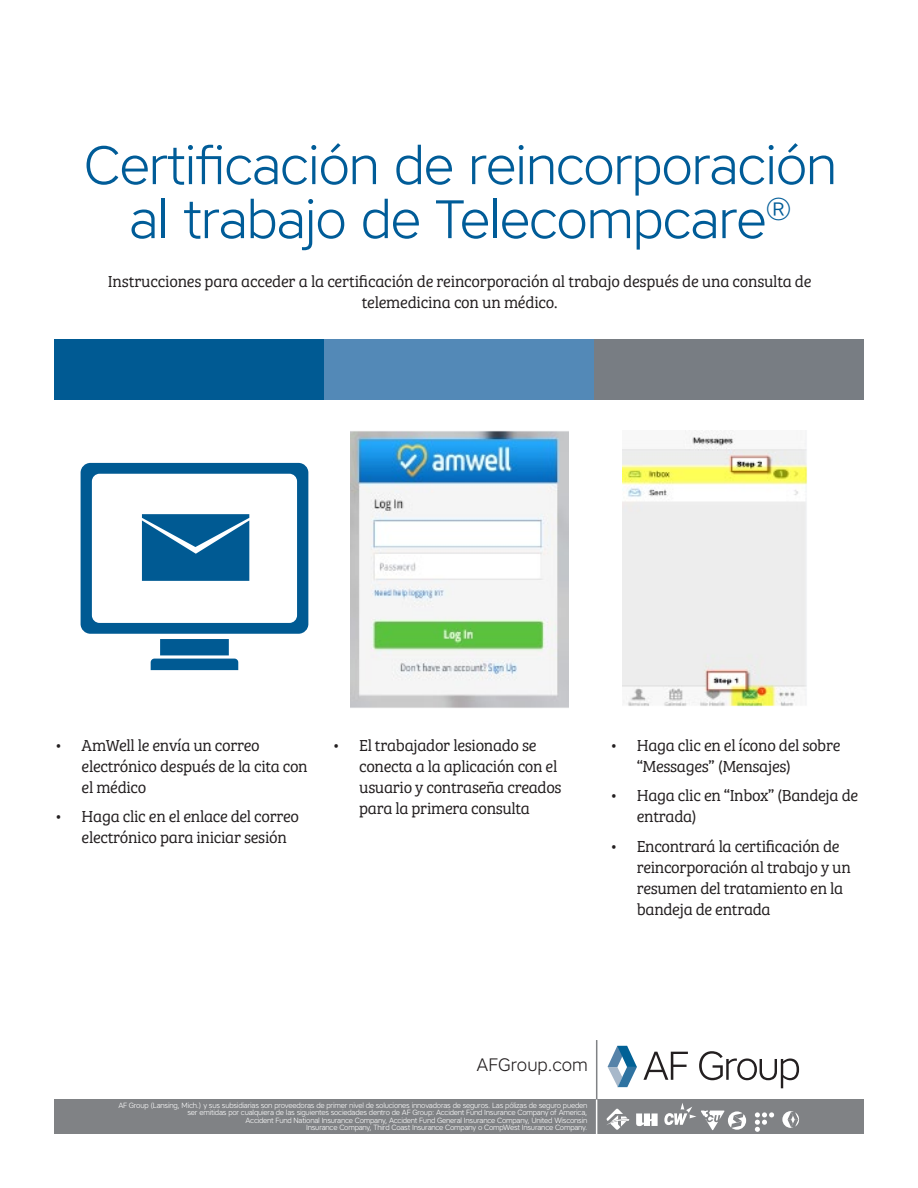
<style>
.page{position:relative;width:918px;height:1188px;background:#fff}
.page>*{position:absolute;margin:0;border:0;box-sizing:border-box;transform-origin:0 0}
.h1__Main_Headings{font:300 54px/54px "Core Sans A35";letter-spacing:-.02em;color:#005c98;text-align:center}
.Phone_and_Website{font:300 18px "Core Sans A35";color:#231f20}
.p__paragraphs{font:16.5px/21px "Bree Serif Lt";letter-spacing:-.02em;color:#231f20}
.h1__Main_Headings-2{font:300 7.5px/7.5px "Core Sans A35";letter-spacing:-.03em;color:#fff;text-align:right}
</style>
<div class="page">
<div style="left:54px;top:339px;width:270px;height:61px;background:#005a93"></div>
<div style="left:324px;top:339px;width:270px;height:61px;background:#5389b7"></div>
<div style="left:594px;top:339px;width:270px;height:61px;background:#787d83"></div>
<div style="left:54px;top:1099px;width:810px;height:35px;background:#808285"></div>
<hr style="left:596px;top:1040px;width:1px;height:59px;background:#808285">
<hr style="left:596px;top:1100px;width:1px;height:34px;background:#fff">
<svg style="left:643px;top:1052px;width:45px;height:28px"></svg>
<svg style="left:699px;top:1051px;width:100px;height:37px"></svg>
<svg style="left:608px;top:1046px;width:29px;height:41px"></svg>
<svg style="left:606px;top:1109px;width:23px;height:21px"></svg>
<svg style="left:636px;top:1113px;width:22px;height:13px"></svg>
<svg style="left:782px;top:1111px;width:17px;height:17px"></svg>
<svg style="left:664px;top:1103px;width:82px;height:27px"></svg>
<svg style="left:755px;top:1112px;width:19px;height:20px"></svg>
<img style="left:350px;top:430px;width:218px;height:278px">
<img style="left:623px;top:431px;width:184px;height:276px">
<svg style="left:81px;top:463px;width:227px;height:207px"></svg>
<p class="h1__Main_Headings" style="left:84px;top:137px;width:755px">Certificación de reincorporación al trabajo de Telecompcare<sup>®</sup></p>
<p class="p__paragraphs" style="left:108px;top:270px;width:705px;text-align:center">Instrucciones para acceder a la certificación de reincorporación al trabajo después de una consulta de telemedicina con un médico.</p>
<p class="p__paragraphs" style="left:82px;top:734px;width:228px;text-indent:-27px">• AmWell le envía un correo electrónico después de la cita con el médico</p>
<p class="p__paragraphs" style="left:82px;top:805px;width:219px;text-indent:-27px">• Haga clic en el enlace del correo electrónico para iniciar sesión</p>
<p class="p__paragraphs" style="left:359px;top:734px;width:204px;text-indent:-27px">• El trabajador lesionado se conecta a la aplicación con el usuario y contraseña creados para la primera consulta</p>
<p class="p__paragraphs" style="left:637px;top:734px;width:205px;text-indent:-27px">• Haga clic en el ícono del sobre “Messages” (Mensajes)</p>
<p class="p__paragraphs" style="left:637px;top:784px;width:223px;text-indent:-27px">• Haga clic en “Inbox” (Bandeja de entrada)</p>
<p class="p__paragraphs" style="left:637px;top:835px;width:216px;text-indent:-27px">• Encontrará la certificación de reincorporación al trabajo y un resumen del tratamiento en la bandeja de entrada</p>
<p class="Phone_and_Website" style="left:477px;top:1053px;width:113px">AFGroup.com</p>
<p class="h1__Main_Headings-2" style="left:118px;top:1101px;width:471px">AF Group (Lansing, Mich.) y sus subsidiarias son proveedoras de primer nivel de soluciones innovadoras de seguros. Las pólizas de seguro pueden ser emitidas por cualquiera de las siguientes sociedades dentro de AF Group: Accident Fund Insurance Company of America,</p>
<p class="h1__Main_Headings-2" style="left:245px;top:1116px;width:343px">Accident Fund National Insurance Company, Accident Fund General Insurance Company, United Wisconsin</p>
<p class="h1__Main_Headings-2" style="left:306px;top:1124px;width:283px">Insurance Company, Third Coast Insurance Company o CompWest Insurance Company.</p>
</div>
